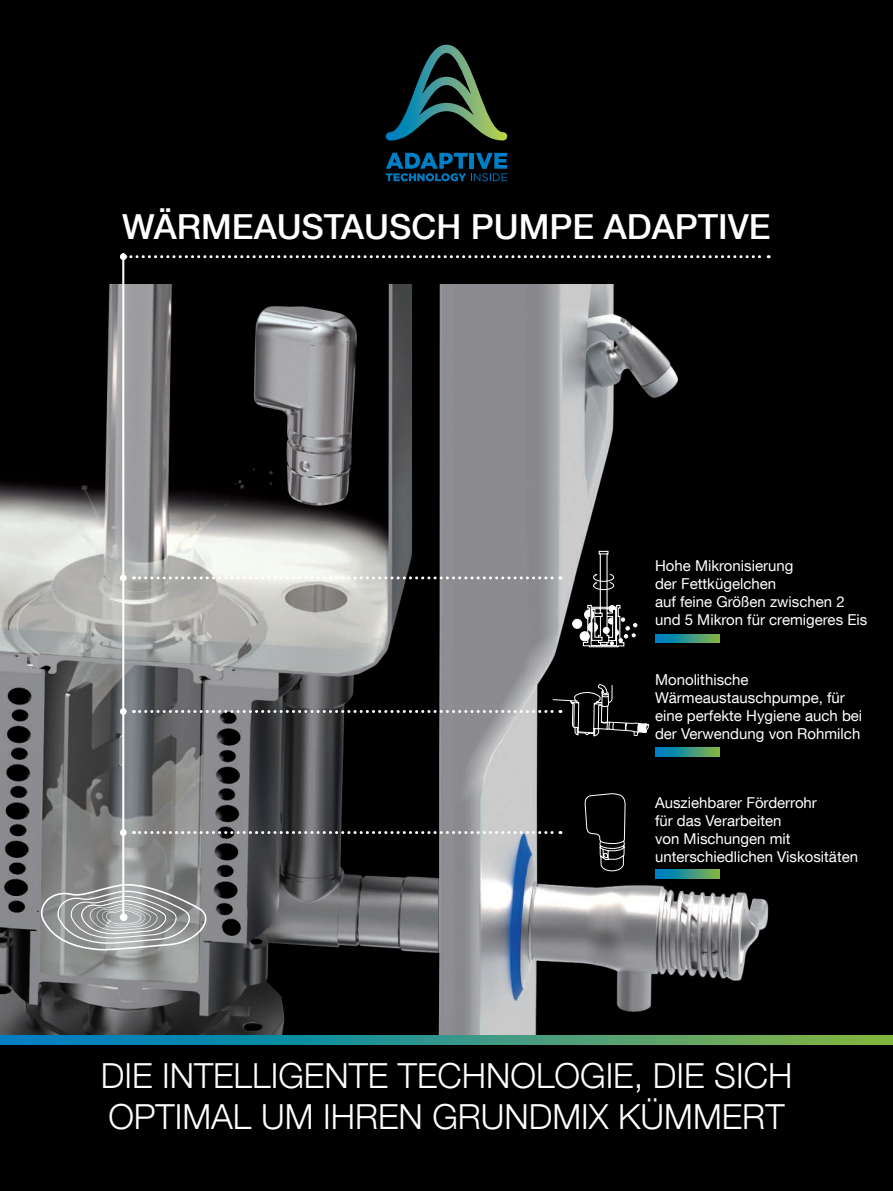
<style>
.page{position:relative;width:893px;height:1191px;background:#000}
.page>*{position:absolute;margin:0;border:0;box-sizing:border-box;transform-origin:0 0}
.t1{font:300 34.5px/40.5px "Helvetica Neue LT Com";color:#fff}
.t2{font:500 34.5px "Helvetica Neue LT Com";color:#fff}
.t3{font:15px/18px "Helvetica Neue LT Com";color:#fff}
</style>
<div class="page">
<img style="left:0;top:285px;width:769px;height:750px">
<svg style="left:0;top:1035px;width:893px;height:9px;background:#359787"></svg>
<svg style="left:386px;top:45px;width:121px;height:95px"></svg>
<svg style="left:386px;top:153px;width:121px;height:28px"></svg>
<hr style="left:122px;top:253px;width:2px;height:661px;background:#fff">
<div style="left:120px;top:253px;width:7px;height:7px;background:#fff;border-radius:50%"></div>
<svg style="left:655px;top:748px;width:64px;height:8px"></svg>
<svg style="left:655px;top:634px;width:64px;height:9px"></svg>
<svg style="left:655px;top:869px;width:64px;height:9px"></svg>
<svg style="left:40px;top:550px;width:609px;height:438px"></svg>
<svg style="left:126px;top:255px;width:643px;height:3px"></svg>
<h1 class="t2" style="left:122px;top:206px;width:650px">WÄRMEAUSTAUSCH PUMPE ADAPTIVE</h1>
<p class="t3" style="left:655px;top:556px;width:214px">Hohe Mikronisierung<br>der Fettkügelchen<br>auf feine Größen zwischen 2 und 5 Mikron für cremigeres Eis</p>
<p class="t3" style="left:655px;top:670px;width:209px">Monolithische<br>Wärmeaustauschpumpe, für eine perfekte Hygiene auch bei der Verwendung von Rohmilch</p>
<p class="t3" style="left:655px;top:793px;width:205px">Ausziehbarer Förderrohr<br>für das Verarbeiten<br>von Mischungen mit unterschiedlichen Viskositäten</p>
<h1 class="t1" style="left:101px;top:1054px;width:693px">DIE INTELLIGENTE TECHNOLOGIE, DIE SICH<br>OPTIMAL UM IHREN GRUNDMIX KÜMMERT</h1>
</div>
